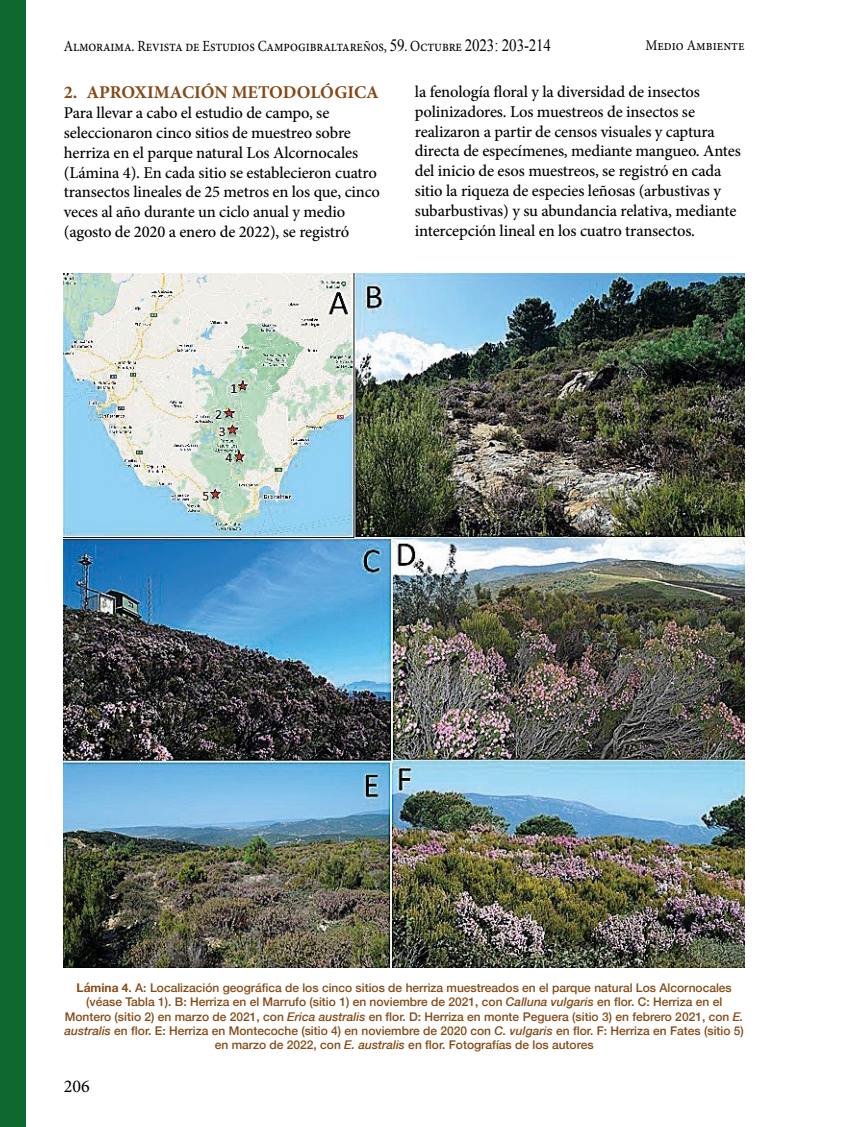
<style>
.page{position:relative;width:851px;height:1127px;background:#fff}
.page>*{position:absolute;margin:0;border:0;box-sizing:border-box;transform-origin:0 0}
.t1{font:700 18px "Minion Pro";letter-spacing:-.005em;color:#844917}
.t2{font:18px "Minion Pro";color:#000}
.t3{font:500 16.5px/20px "Minion Pro";letter-spacing:-.01em;color:#000}
.t4{font:15.6px "Minion Pro";letter-spacing:-.01em;color:#000;scale:.87 1}
.t5{font:14.85px "Minion Pro";color:#000;scale:.91 1}
.t6{font:500 12px/14.4px "Helvetica Neue";color:#844b18;text-align:center}
.s1{font-family:"Times New Roman";font-size:17.25px}
.s2{font-weight:700}
.s3{font-style:italic}
</style>
<div class="page">
<div style="left:0;top:0;width:26px;height:1127px;background:#0e692f"></div>
<img style="left:64px;top:273px;width:680px;height:694px">
<p class="t4" style="left:64px;top:35px;width:561px">Almoraima. Revista de Estudios Campogibraltareños, <span class="s1">59</span>. Octubre <span class="s1">2023: 203-214</span></p>
<p class="t5" style="left:645px;top:36px;width:110px">Medio Ambiente</p>
<p class="t1" style="left:64px;top:79px;width:316px">2. APROXIMACIÓN METODOLÓGICA</p>
<p class="t3" style="left:64px;top:102px;width:317px">Para llevar a cabo el estudio de campo, se seleccionaron cinco sitios de muestreo sobre herriza en el parque natural Los Alcornocales (Lámina 4). En cada sitio se establecieron cuatro transectos lineales de 25 metros en los que, cinco veces al año durante un ciclo anual y medio (agosto de 2020 a enero de 2022), se registró</p>
<p class="t3" style="left:415px;top:81px;width:327px">la fenología floral y la diversidad de insectos polinizadores. Los muestreos de insectos se realizaron a partir de censos visuales y captura directa de especímenes, mediante mangueo. Antes del inicio de esos muestreos, se registró en cada sitio la riqueza de especies leñosas (arbustivas y subarbustivas) y su abundancia relativa, mediante intercepción lineal en los cuatro transectos.</p>
<p class="t6" style="left:64px;top:979px;width:681px"><span class="s2">Lámina 4</span>. A: Localización geográfica de los cinco sitios de herriza muestreados en el parque natural Los Alcornocales (véase Tabla 1). B: Herriza en el Marrufo (sitio 1) en noviembre de 2021, con <span class="s3">Calluna vulgaris</span> en flor. C: Herriza en el Montero (sitio 2) en marzo de 2021, con <span class="s3">Erica australis</span> en flor. D: Herriza en monte Peguera (sitio 3) en febrero 2021, con <span class="s3">E. australis</span> en flor. E: Herriza en Montecoche (sitio 4) en noviembre de 2020 con <span class="s3">C. vulgaris</span> en flor. F: Herriza en Fates (sitio 5) en marzo de 2022, con <span class="s3">E. australis</span> en flor. Fotografías de los autores</p>
<p class="t2" style="left:64px;top:1074px;width:27px">206</p>
</div>
